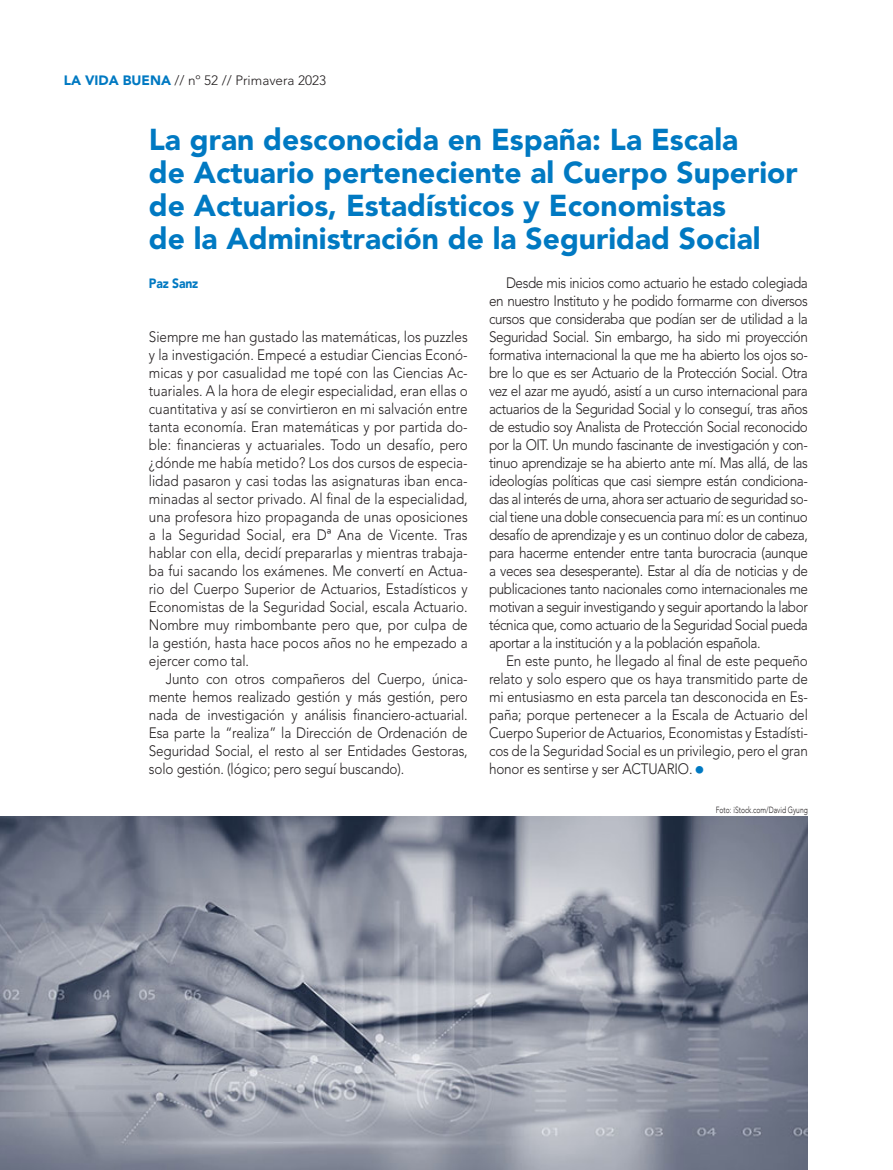
<style>
.page{position:relative;width:893px;height:1170px;background:#fff}
.page>*{position:absolute;margin:0;border:0;box-sizing:border-box;transform-origin:0 0}
._000_titulo_1{font:900 30px/33px "Avenir LT Std";color:#0079c2}
.act_texto_comun{font:300 15px/18px "Avenir LT Std";letter-spacing:-.01em;color:#231f20;text-align:justify;scale:.9 1}
.t1{font:300 13.5px "Avenir LT Std";color:#231f20}
.act_texto_comun-2{font:900 13.5px "Avenir";letter-spacing:-.01em;color:#0079c2;scale:.9 1}
.firma_foto{font:300 9px "Avenir";color:#231f20;scale:.75 1}
.s1{font-weight:900;color:#0079c2}
</style>
<div class="page">
<img style="left:0;top:816px;width:808px;height:353px">
<p class="t1" style="left:64px;top:72px;width:264px"><span class="s1">LA VIDA BUENA</span> // nº 52 // Primavera 2023</p>
<p class="_000_titulo_1" style="left:149px;top:123px;width:650px">La gran desconocida en España: La Escala<br>de Actuario perteneciente al Cuerpo Superior de Actuarios, Estadísticos y Economistas<br>de la Administración de la Seguridad Social</p>
<p class="act_texto_comun" style="left:489px;top:274px;width:356px;text-indent:17px">Desde mis inicios como actuario he estado colegiada en nuestro Instituto y he podido formarme con diversos cursos que consideraba que podían ser de utilidad a la Seguridad Social. Sin embargo, ha sido mi proyección formativa internacional la que me ha abierto los ojos so&shy;bre lo que es ser Actuario de la Protección Social. Otra vez el azar me ayudó, asistí a un curso internacional para actuarios de la Seguridad Social y lo conseguí, tras años de estudio soy Analista de Protección Social reconocido por la OIT. Un mundo fascinante de investigación y con&shy;tinuo aprendizaje se ha abierto ante mí. Mas allá, de las ideologías políticas que casi siempre están condiciona&shy;das al interés de urna, ahora ser actuario de seguridad so&shy;cial tiene una doble consecuencia para mí: es un continuo desafío de aprendizaje y es un continuo dolor de cabeza, para hacerme entender entre tanta burocracia (aunque a veces sea desesperante). Estar al día de noticias y de publicaciones tanto nacionales como internacionales me motivan a seguir investigando y seguir aportando la labor técnica que, como actuario de la Seguridad Social pueda aportar a la institución y a la población española.</p>
<p class="act_texto_comun" style="left:489px;top:652px;width:356px;text-indent:17px">En este punto, he llegado al final de este pequeño relato y solo espero que os haya transmitido parte de mi entusiasmo en esta parcela tan desconocida en Es&shy;paña; porque pertenecer a la Escala de Actuario del Cuerpo Superior de Actuarios, Economistas y Estadísti&shy;cos de la Seguridad Social es un privilegio, pero el gran honor es sentirse y ser ACTUARIO. <sup>■</sup></p>
<p class="firma_foto" style="left:716px;top:804px;width:124px">Foto: iStock.com/David Gyung</p>
<p class="act_texto_comun-2" style="left:149px;top:272px;width:57px">Paz Sanz</p>
<p class="act_texto_comun" style="left:149px;top:328px;width:356px">Siempre me han gustado las matemáticas, los puzzles y la investigación. Empecé a estudiar Ciencias Econó&shy;micas y por casualidad me topé con las Ciencias Ac&shy;tuariales. A la hora de elegir especialidad, eran ellas o cuantitativa y así se convirtieron en mi salvación entre tanta economía. Eran matemáticas y por partida do&shy;ble: financieras y actuariales. Todo un desafío, pero ¿dónde me había metido? Los dos cursos de especia&shy;lidad pasaron y casi todas las asignaturas iban enca&shy;minadas al sector privado. Al final de la especialidad, una profesora hizo propaganda de unas oposiciones a la Seguridad Social, era Dª Ana de Vicente. Tras hablar con ella, decidí prepararlas y mientras trabaja&shy;ba fui sacando los exámenes. Me convertí en Actua&shy;rio del Cuerpo Superior de Actuarios, Estadísticos y Economistas de la Seguridad Social, escala Actuario.<br>Nombre muy rimbombante pero que, por culpa de la gestión, hasta hace pocos años no he empezado a ejercer como tal.</p>
<p class="act_texto_comun" style="left:149px;top:670px;width:356px;text-indent:17px">Junto con otros compañeros del Cuerpo, única&shy;mente hemos realizado gestión y más gestión, pero nada de investigación y análisis financiero-actuarial.<br>Esa parte la “realiza” la Dirección de Ordenación de Seguridad Social, el resto al ser Entidades Gestoras, solo gestión. (lógico; pero seguí buscando).</p>
</div>
